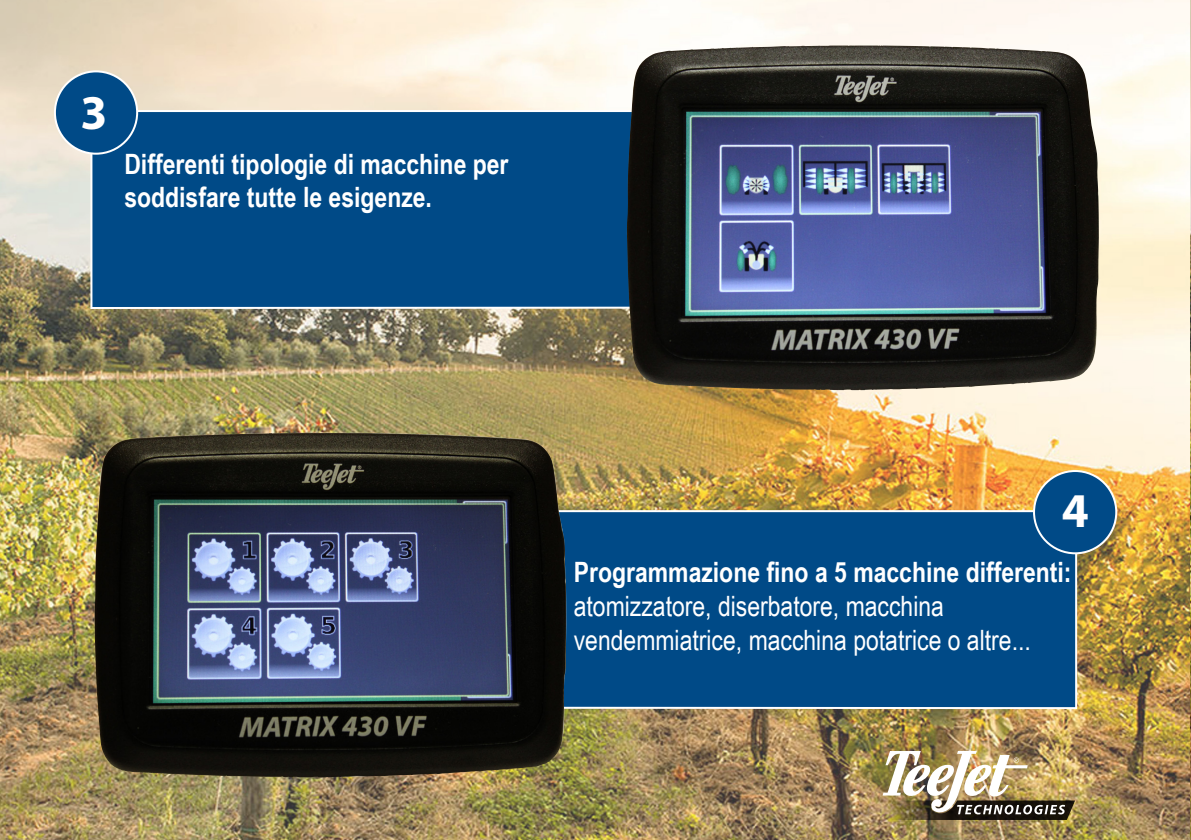
<style>
.page{position:relative;width:1191px;height:840px;background:#fff}
.page>*{position:absolute;margin:0;border:0;box-sizing:border-box;transform-origin:0 0}
.t1{font:700 48.6px "Myriad Pro";color:#fff}
.t2{font:700 28px/33.6px "Arial Narrow";color:#fff}
.t3{font:28px/33.6px "Arial Narrow";color:#fff}
</style>
<div class="page">
<img style="left:0;top:0;width:1191px;height:839px">
<img style="left:882px;top:750px;width:193px;height:69px">
<div style="left:89px;top:109px;width:537px;height:201px;background:#004a87"></div>
<div style="left:55px;top:71px;width:82px;height:83px;background:#004a87;border-radius:50%"></div>
<div style="left:54px;top:70px;width:84px;height:85px;border:2px solid #fff;border-radius:50%"></div>
<img style="left:626px;top:45px;width:473px;height:345px">
<div style="left:567px;top:509px;width:511px;height:200px;background:#004a87"></div>
<div style="left:1034px;top:470px;width:82px;height:83px;background:#004a87;border-radius:50%"></div>
<div style="left:1033px;top:469px;width:84px;height:85px;border:2px solid #fff;border-radius:50%"></div>
<img style="left:94px;top:432px;width:473px;height:344px">
<p class="t1" style="left:80px;top:80px;width:29px">3</p>
<p class="t2" style="left:124px;top:145px;width:386px">Differenti tipologie di macchine per soddisfare tutte le esigenze.</p>
<p class="t1" style="left:1061px;top:478px;width:29px">4</p>
<p class="t2" style="left:574px;top:554px;width:499px">Programmazione fino a 5 macchine differenti:</p>
<p class="t3" style="left:574px;top:588px;width:458px">atomizzatore, diserbatore, macchina vendemmiatrice, macchina potatrice o altre...</p>
</div>
